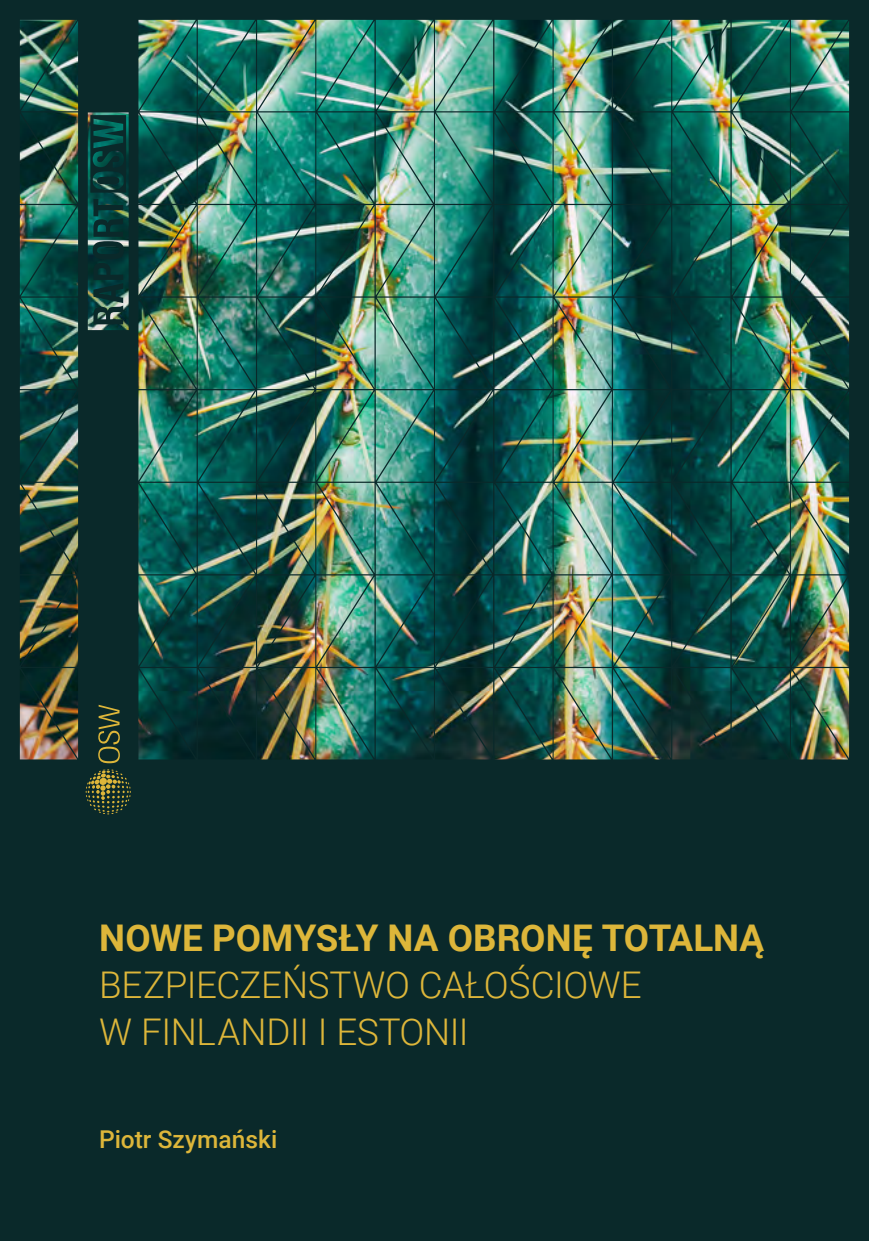
<style>
.page{position:relative;width:869px;height:1241px;background:#fff}
.page>*{position:absolute;margin:0;border:0;box-sizing:border-box;transform-origin:0 0}
.PL_Podtytuł{font:300 36.75px/47.2px "Roboto";letter-spacing:-.01em;color:#ddb63a}
.PL_Tytuł_I{font:700 36.75px "Roboto";color:#ddb63a}
.PL_Autor{font:500 24.5px "Roboto";color:#ddb63a}
</style>
<div class="page">
<div style="left:0;top:0;width:868px;height:1240px;background:#0a292a"></div>
<img style="left:19px;top:19px;width:831px;height:745px">
<svg style="left:98px;top:704px;width:22px;height:59px"></svg>
<svg style="left:86px;top:769px;width:45px;height:45px"></svg>
<svg style="left:90px;top:115px;width:36px;height:78px"></svg>
<svg style="left:93px;top:199px;width:31px;height:125px"></svg>
<h1 class="PL_Tytuł_I" style="left:99px;top:911px;width:666px">NOWE POMYSŁY NA OBRONĘ TOTALNĄ</h1>
<h1 class="PL_Podtytuł" style="left:99px;top:959px;width:543px">BEZPIECZEŃSTWO CAŁOŚCIOWE<br>W FINLANDII I ESTONII</h1>
<p class="PL_Autor" style="left:99px;top:1122px;width:180px">Piotr Szymański</p>
</div>
